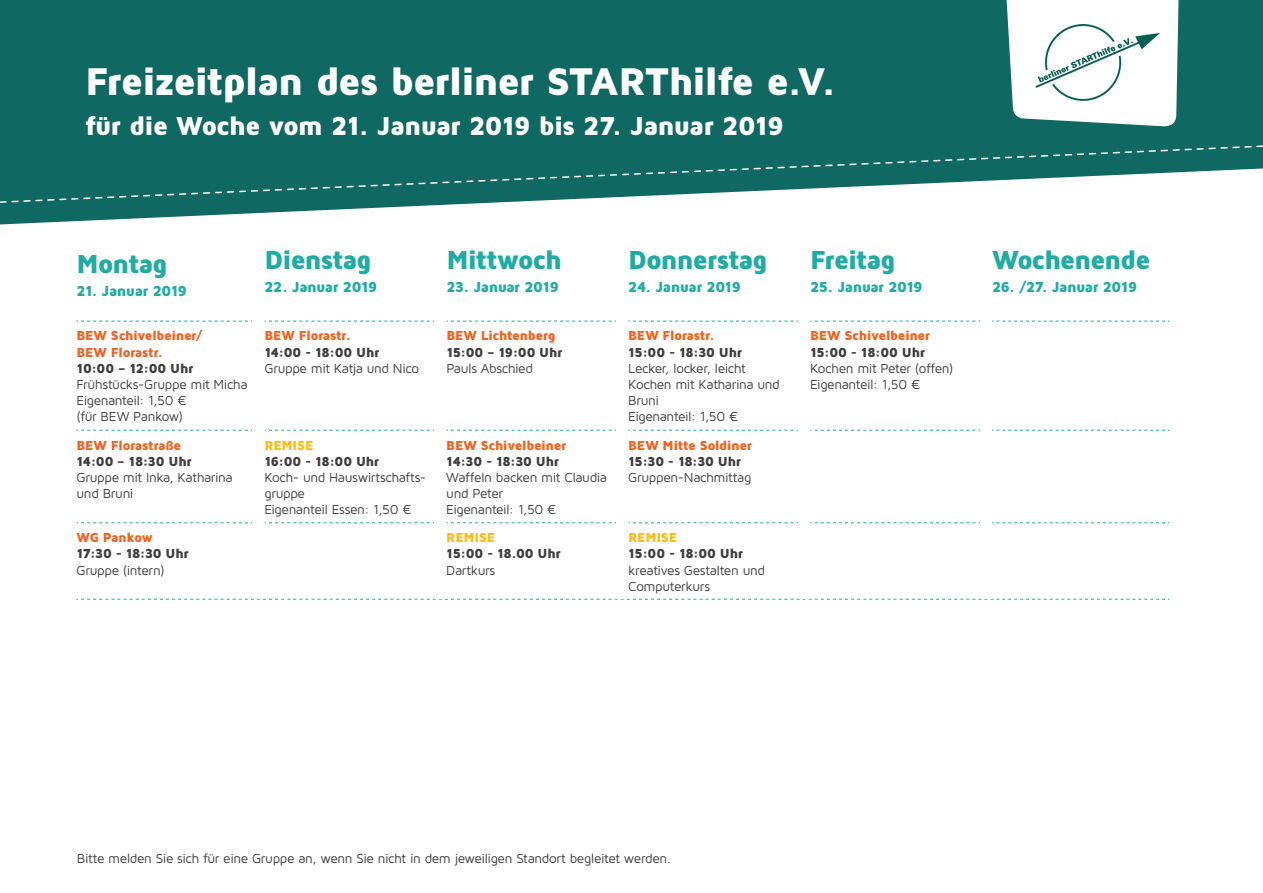
<style>
.page{position:relative;width:1263px;height:893px;background:#fff}
.page>*{position:absolute;margin:0;border:0;box-sizing:border-box;transform-origin:0 0}
.t1{font:900 40.05px "Maven Pro";letter-spacing:-.045em;color:#fff}
.t2{font:900 27px "Maven Pro";letter-spacing:-.045em;color:#1faca3}
.t3{font:900 27px "Maven Pro";letter-spacing:-.04em;color:#fff}
.t4{font:900 15px "Maven Pro";letter-spacing:-.035em;color:#1faca3}
.t5{font:13.5px/16.2px "Maven Pro";letter-spacing:-.03em;color:#3e3e3f}
.t6{font:900 13.5px "Maven Pro";letter-spacing:-.025em;color:#3e3e3f}
.t7{font:900 13.5px/16.2px "Maven Pro";letter-spacing:-.03em;color:#f26221}
.t8{font:900 13.5px "Maven Pro";letter-spacing:-.01em;color:#fdbc12}
</style>
<div class="page">
<svg style="left:0;top:0;width:1263px;height:224px;background:#2a7874"></svg>
<svg style="left:0;top:145px;width:1263px;height:59px"></svg>
<svg style="left:997px;top:0;width:185px;height:127px"></svg>
<img style="left:1035px;top:25px;width:125px;height:76px">
<svg style="left:77px;top:321px;width:175px;height:1px"></svg>
<svg style="left:264px;top:321px;width:170px;height:1px"></svg>
<svg style="left:446px;top:321px;width:170px;height:1px"></svg>
<svg style="left:628px;top:321px;width:170px;height:1px"></svg>
<svg style="left:810px;top:321px;width:170px;height:1px"></svg>
<svg style="left:992px;top:321px;width:177px;height:1px"></svg>
<svg style="left:77px;top:430px;width:175px;height:1px"></svg>
<svg style="left:264px;top:430px;width:170px;height:1px"></svg>
<svg style="left:446px;top:430px;width:170px;height:1px"></svg>
<svg style="left:628px;top:430px;width:170px;height:1px"></svg>
<svg style="left:810px;top:430px;width:170px;height:1px"></svg>
<svg style="left:992px;top:430px;width:177px;height:1px"></svg>
<svg style="left:77px;top:522px;width:175px;height:1px"></svg>
<svg style="left:264px;top:522px;width:170px;height:1px"></svg>
<svg style="left:446px;top:522px;width:170px;height:1px"></svg>
<svg style="left:628px;top:522px;width:170px;height:1px"></svg>
<svg style="left:810px;top:522px;width:170px;height:1px"></svg>
<svg style="left:992px;top:522px;width:177px;height:1px"></svg>
<svg style="left:77px;top:599px;width:1092px;height:1px"></svg>
<div style="left:252px;top:222px;width:12px;height:99px;background:#fff"></div>
<div style="left:434px;top:222px;width:12px;height:99px;background:#fff"></div>
<div style="left:616px;top:222px;width:12px;height:99px;background:#fff"></div>
<div style="left:798px;top:222px;width:12px;height:99px;background:#fff"></div>
<div style="left:980px;top:222px;width:12px;height:99px;background:#fff"></div>
<h1 class="t1" style="left:85px;top:56px;width:753px">Freizeitplan des berliner STARThilfe e.V.</h1>
<h2 class="t3" style="left:85px;top:109px;width:700px">für die Woche vom 21. Januar 2019 bis 27. Januar 2019</h2>
<h2 class="t2" style="left:77px;top:247px;width:92px">Montag</h2>
<p class="t4" style="left:77px;top:281px;width:112px">21. Januar 2019</p>
<p class="t7" style="left:77px;top:327px;width:127px">BEW Schivelbeiner/<br>BEW Florastr.</p>
<p class="t6" style="left:77px;top:360px;width:118px">10:00 – 12:00 Uhr</p>
<p class="t5" style="left:77px;top:376px;width:172px">Frühstücks-Gruppe mit Micha<br>Eigenanteil: 1,50 €<br>(für BEW Pankow)</p>
<p class="t7" style="left:77px;top:436px;width:106px">BEW Florastraße</p>
<p class="t6" style="left:77px;top:453px;width:117px">14:00 – 18:30 Uhr</p>
<p class="t5" style="left:77px;top:469px;width:158px">Gruppe mit Inka, Katharina und Bruni</p>
<p class="t7" style="left:77px;top:529px;width:78px">WG Pankow</p>
<p class="t6" style="left:77px;top:545px;width:114px">17:30 - 18:30 Uhr</p>
<p class="t5" style="left:77px;top:561px;width:90px">Gruppe (intern)</p>
<h2 class="t2" style="left:264px;top:243px;width:109px">Dienstag</h2>
<p class="t4" style="left:264px;top:277px;width:114px">22. Januar 2019</p>
<p class="t7" style="left:264px;top:327px;width:88px">BEW Florastr.</p>
<p class="t6" style="left:264px;top:344px;width:116px">14:00 - 18:00 Uhr</p>
<p class="t5" style="left:264px;top:360px;width:156px">Gruppe mit Katja und Nico</p>
<p class="t8" style="left:264px;top:436px;width:50px">REMISE</p>
<p class="t6" style="left:264px;top:453px;width:116px">16:00 - 18:00 Uhr</p>
<p class="t5" style="left:264px;top:469px;width:163px">Koch- und Hauswirtschafts&shy;gruppe<br>Eigenanteil Essen: 1,50 €</p>
<h2 class="t2" style="left:446px;top:243px;width:117px">Mittwoch</h2>
<p class="t4" style="left:446px;top:277px;width:114px">23. Januar 2019</p>
<p class="t7" style="left:446px;top:327px;width:110px">BEW Lichtenberg</p>
<p class="t6" style="left:446px;top:344px;width:118px">15:00 – 19:00 Uhr</p>
<p class="t5" style="left:446px;top:360px;width:88px">Pauls Abschied</p>
<p class="t7" style="left:446px;top:436px;width:122px">BEW Schivelbeiner</p>
<p class="t6" style="left:446px;top:453px;width:114px">14:30 - 18:30 Uhr</p>
<p class="t5" style="left:446px;top:469px;width:162px">Waffeln backen mit Claudia und Peter<br>Eigenanteil: 1,50 €</p>
<p class="t8" style="left:446px;top:529px;width:50px">REMISE</p>
<p class="t6" style="left:446px;top:545px;width:116px">15:00 - 18.00 Uhr</p>
<p class="t5" style="left:446px;top:561px;width:51px">Dartkurs</p>
<h2 class="t2" style="left:628px;top:243px;width:141px">Donnerstag</h2>
<p class="t4" style="left:628px;top:277px;width:114px">24. Januar 2019</p>
<p class="t7" style="left:628px;top:327px;width:88px">BEW Florastr.</p>
<p class="t6" style="left:628px;top:344px;width:115px">15:00 - 18:30 Uhr</p>
<p class="t5" style="left:628px;top:360px;width:153px">Lecker, locker, leicht<br>Kochen mit Katharina und<br>Bruni<br>Eigenanteil: 1,50 €</p>
<p class="t7" style="left:628px;top:436px;width:125px">BEW Mitte Soldiner</p>
<p class="t6" style="left:628px;top:453px;width:114px">15:30 - 18:30 Uhr</p>
<p class="t5" style="left:628px;top:469px;width:125px">Gruppen-Nachmittag</p>
<p class="t8" style="left:628px;top:529px;width:50px">REMISE</p>
<p class="t6" style="left:628px;top:545px;width:116px">15:00 - 18:00 Uhr</p>
<p class="t5" style="left:628px;top:561px;width:138px">kreatives Gestalten und<br>Computerkurs</p>
<h2 class="t2" style="left:810px;top:243px;width:87px">Freitag</h2>
<p class="t4" style="left:810px;top:277px;width:114px">25. Januar 2019</p>
<p class="t7" style="left:810px;top:327px;width:122px">BEW Schivelbeiner</p>
<p class="t6" style="left:810px;top:344px;width:116px">15:00 - 18:00 Uhr</p>
<p class="t5" style="left:810px;top:360px;width:145px">Kochen mit Peter (offen)<br>Eigenanteil: 1,50 €</p>
<h2 class="t2" style="left:992px;top:243px;width:160px">Wochenende</h2>
<p class="t4" style="left:992px;top:277px;width:147px">26. /27. Januar 2019</p>
<p class="t5" style="left:77px;top:849px;width:596px">Bitte melden Sie sich für eine Gruppe an, wenn Sie nicht in dem jeweiligen Standort begleitet werden.</p>
</div>
